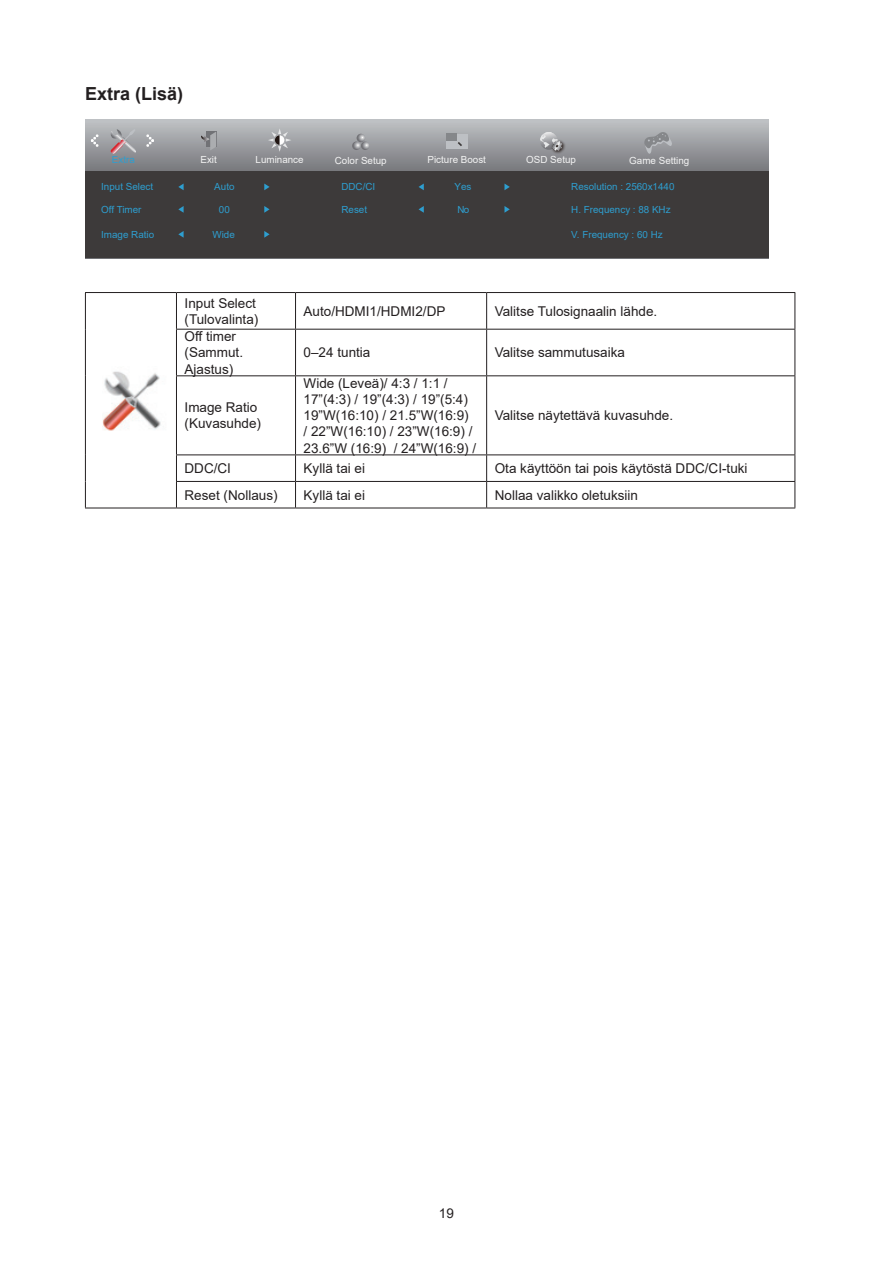
<style>
.page{position:relative;width:893px;height:1263px;background:#fff}
.page>*{position:absolute;margin:0;border:0;box-sizing:border-box;transform-origin:0 0}
.t1{font:700 18px "Arial";color:#231f20}
.t2{font:13.5px/16.2px "Arial";color:#231f20}
.t3{font:9.75px "Arial";color:#2e9ecf}
.t4{font:9.75px "Arial";color:#f3f3f3}
</style>
<div class="page">
<svg style="left:85px;top:119px;width:683px;height:53px;background:#999a9e"></svg>
<div style="left:85px;top:172px;width:683px;height:86px;background:#3d3a3a"></div>
<div style="left:446px;top:134px;width:21px;height:15px;background:#bdc0c4"></div>
<div style="left:446px;top:134px;width:11px;height:7px;background:#85878a"></div>
<img style="left:549px;top:138px;width:18px;height:18px">
<svg style="left:540px;top:132px;width:23px;height:19px"></svg>
<svg style="left:201px;top:132px;width:15px;height:18px"></svg>
<svg style="left:268px;top:128px;width:23px;height:24px"></svg>
<svg style="left:352px;top:134px;width:17px;height:16px"></svg>
<svg style="left:178px;top:231px;width:6px;height:7px"></svg>
<svg style="left:264px;top:231px;width:6px;height:7px"></svg>
<svg style="left:178px;top:184px;width:6px;height:6px"></svg>
<svg style="left:264px;top:184px;width:6px;height:6px"></svg>
<svg style="left:178px;top:206px;width:6px;height:7px"></svg>
<svg style="left:264px;top:206px;width:6px;height:7px"></svg>
<svg style="left:419px;top:184px;width:5px;height:6px"></svg>
<svg style="left:504px;top:184px;width:6px;height:6px"></svg>
<svg style="left:419px;top:206px;width:5px;height:7px"></svg>
<svg style="left:504px;top:206px;width:6px;height:7px"></svg>
<svg style="left:91px;top:134px;width:8px;height:13px"></svg>
<svg style="left:146px;top:134px;width:8px;height:13px"></svg>
<svg style="left:110px;top:129px;width:28px;height:25px"></svg>
<svg style="left:644px;top:132px;width:28px;height:22px"></svg>
<hr style="left:85px;top:292px;width:91px;height:1px;background:#231f20">
<hr style="left:85px;top:293px;width:1px;height:36px;background:#231f20">
<hr style="left:176px;top:292px;width:120px;height:1px;background:#231f20">
<hr style="left:176px;top:293px;width:1px;height:36px;background:#231f20">
<hr style="left:296px;top:292px;width:191px;height:1px;background:#231f20">
<hr style="left:295px;top:293px;width:1px;height:36px;background:#231f20">
<hr style="left:487px;top:292px;width:308px;height:1px;background:#231f20">
<hr style="left:486px;top:293px;width:1px;height:36px;background:#231f20">
<hr style="left:794px;top:293px;width:1px;height:36px;background:#231f20">
<hr style="left:85px;top:329px;width:1px;height:47px;background:#231f20">
<hr style="left:176px;top:329px;width:120px;height:1px;background:#231f20">
<hr style="left:176px;top:330px;width:1px;height:45px;background:#231f20">
<hr style="left:296px;top:329px;width:191px;height:1px;background:#231f20">
<hr style="left:295px;top:330px;width:1px;height:45px;background:#231f20">
<hr style="left:487px;top:329px;width:308px;height:1px;background:#231f20">
<hr style="left:486px;top:330px;width:1px;height:45px;background:#231f20">
<hr style="left:794px;top:330px;width:1px;height:45px;background:#231f20">
<hr style="left:85px;top:376px;width:1px;height:79px;background:#231f20">
<hr style="left:176px;top:375px;width:120px;height:1px;background:#231f20">
<hr style="left:176px;top:376px;width:1px;height:78px;background:#231f20">
<hr style="left:296px;top:375px;width:191px;height:1px;background:#231f20">
<hr style="left:295px;top:376px;width:1px;height:78px;background:#231f20">
<hr style="left:487px;top:375px;width:308px;height:1px;background:#231f20">
<hr style="left:486px;top:376px;width:1px;height:78px;background:#231f20">
<hr style="left:794px;top:376px;width:1px;height:78px;background:#231f20">
<hr style="left:176px;top:454px;width:120px;height:1px;background:#231f20">
<hr style="left:296px;top:454px;width:191px;height:1px;background:#231f20">
<hr style="left:487px;top:454px;width:308px;height:1px;background:#231f20">
<svg style="left:85px;top:455px;width:1px;height:53px"></svg>
<hr style="left:176px;top:481px;width:120px;height:1px;background:#231f20">
<svg style="left:176px;top:455px;width:1px;height:53px"></svg>
<hr style="left:296px;top:481px;width:191px;height:1px;background:#231f20">
<svg style="left:295px;top:455px;width:1px;height:53px"></svg>
<hr style="left:487px;top:481px;width:308px;height:1px;background:#231f20">
<svg style="left:486px;top:455px;width:1px;height:53px"></svg>
<svg style="left:794px;top:455px;width:1px;height:53px"></svg>
<hr style="left:85px;top:508px;width:91px;height:1px;background:#231f20">
<hr style="left:176px;top:508px;width:120px;height:1px;background:#231f20">
<hr style="left:296px;top:508px;width:191px;height:1px;background:#231f20">
<hr style="left:487px;top:508px;width:308px;height:1px;background:#231f20">
<img style="left:102px;top:371px;width:59px;height:60px">
<h1 class="t1" style="left:85px;top:81px;width:100px">Extra (Lisä)</h1>
<p class="t4" style="left:200px;top:153px;width:18px">Exit</p>
<p class="t4" style="left:256px;top:153px;width:50px">Luminance</p>
<p class="t4" style="left:335px;top:153px;width:53px">Color Setup</p>
<p class="t4" style="left:428px;top:153px;width:60px">Picture Boost</p>
<p class="t4" style="left:526px;top:153px;width:51px">OSD Setup</p>
<p class="t3" style="left:112px;top:153px;width:24px">Extra</p>
<p class="t4" style="left:629px;top:154px;width:62px">Game Setting</p>
<p class="t3" style="left:101px;top:180px;width:53px">Input Select</p>
<p class="t3" style="left:214px;top:180px;width:22px">Auto</p>
<p class="t3" style="left:101px;top:203px;width:42px">Off Timer</p>
<p class="t3" style="left:219px;top:203px;width:12px">00</p>
<p class="t3" style="left:101px;top:228px;width:54px">Image Ratio</p>
<p class="t3" style="left:212px;top:228px;width:24px">Wide</p>
<p class="t3" style="left:341px;top:180px;width:35px">DDC/CI</p>
<p class="t3" style="left:455px;top:180px;width:18px">Yes</p>
<p class="t3" style="left:341px;top:203px;width:27px">Reset</p>
<p class="t3" style="left:458px;top:203px;width:13px">No</p>
<p class="t3" style="left:571px;top:180px;width:105px">Resolution : 2560x1440</p>
<p class="t3" style="left:571px;top:203px;width:101px">H. Frequency : 88 KHz</p>
<p class="t3" style="left:571px;top:228px;width:93px">V. Frequency : 60 Hz</p>
<p class="t2" style="left:185px;top:295px;width:75px">Input Select (Tulovalinta)</p>
<p class="t2" style="left:304px;top:303px;width:143px">Auto/HDMI1/HDMI2/DP</p>
<p class="t2" style="left:495px;top:303px;width:164px">Valitse Tulosignaalin lähde.</p>
<p class="t2" style="left:185px;top:328px;width:60px">Off timer (Sammut.<br>Ajastus)</p>
<p class="t2" style="left:304px;top:344px;width:68px">0–24 tuntia</p>
<p class="t2" style="left:495px;top:344px;width:132px">Valitse sammutusaika</p>
<p class="t2" style="left:304px;top:375px;width:174px">Wide (Leveä)/ 4:3 / 1:1 /<br>17”(4:3) / 19”(4:3) / 19”(5:4)<br>19”W(16:10) / 21.5”W(16:9)<br>/ 22”W(16:10) / 23”W(16:9) /<br>23.6”W (16:9) / 24”W(16:9) /</p>
<p class="t2" style="left:185px;top:399px;width:78px">Image Ratio (Kuvasuhde)</p>
<p class="t2" style="left:495px;top:407px;width:180px">Valitse näytettävä kuvasuhde.</p>
<p class="t2" style="left:185px;top:460px;width:48px">DDC/CI</p>
<p class="t2" style="left:304px;top:460px;width:63px">Kyllä tai ei</p>
<p class="t2" style="left:495px;top:460px;width:254px">Ota käyttöön tai pois käytöstä DDC/CI-tuki</p>
<p class="t2" style="left:185px;top:487px;width:95px">Reset (Nollaus)</p>
<p class="t2" style="left:304px;top:487px;width:63px">Kyllä tai ei</p>
<p class="t2" style="left:495px;top:487px;width:145px">Nollaa valikko oletuksiin</p>
<p class="t2" style="left:439px;top:1205px;width:17px">19</p>
</div>
